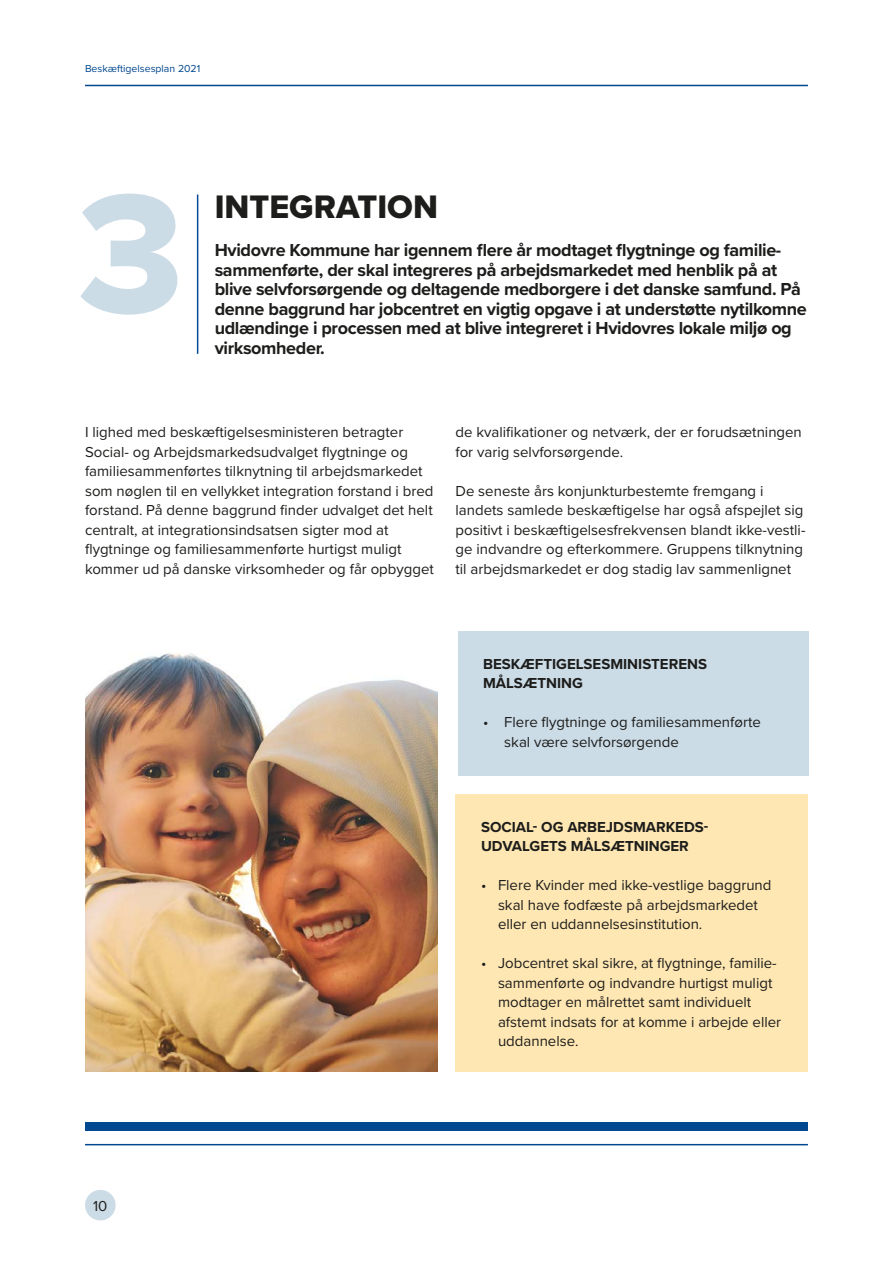
<style>
.page{position:relative;width:893px;height:1263px;background:#fff}
.page>*{position:absolute;margin:0;border:0;box-sizing:border-box;transform-origin:0 0}
.Rubrik_H2{font:33.75px "Proxima Nova Extrabld";color:#1d1d1b}
.Manchet{font:700 18px/19.5px "Proxima Nova";letter-spacing:-.02em;color:#1d1d1b}
.Brød{font:15px/19.5px "Proxima Nova";color:#1d1d1b}
.Faktaboks_Bullits{font:15px/19.5px "Proxima Nova";color:#1d1d1b}
.Underrubrik_H3{font:700 15px/19.5px "Proxima Nova";color:#1d1d1b}
.t1{font:10.5px "Proxima Nova";color:#004890}
</style>
<div class="page">
<div style="left:85px;top:1190px;width:31px;height:30px;background:#ccdce7;border-radius:50%"></div>
<div style="left:85px;top:1123px;width:723px;height:8px;background:#004890"></div>
<hr style="left:85px;top:85px;width:723px;height:1px;background:#004890">
<hr style="left:85px;top:1144px;width:723px;height:1px;background:#004890">
<svg style="left:80px;top:194px;width:97px;height:121px"></svg>
<hr style="left:197px;top:195px;width:1px;height:159px;background:#004996">
<div style="left:457px;top:631px;width:351px;height:145px;background:#ccdce7"></div>
<div style="left:455px;top:794px;width:353px;height:277px;background:#ffe7b3"></div>
<img style="left:85px;top:653px;width:352px;height:418px">
<p class="t1" style="left:85px;top:61px;width:117px">Beskæftigelsesplan 2021</p>
<h2 class="Rubrik_H2" style="left:215px;top:182px;width:225px">INTEGRATION</h2>
<p class="Manchet" style="left:215px;top:240px;width:594px">Hvidovre Kommune har igennem flere år modtaget flygtninge og familie&shy;sammenførte, der skal integreres på arbejdsmarkedet med henblik på at blive selvforsørgende og deltagende medborgere i det danske samfund. På denne baggrund har jobcentret en vigtig opgave i at understøtte nytilkomne udlændinge i processen med at blive integreret i Hvidovres lokale miljø og virksomheder.</p>
<p class="Brød" style="left:85px;top:422px;width:350px">I lighed med beskæftigelsesministeren betragter Social- og Arbejdsmarkedsudvalget flygtninge og familiesammenførtes tilknytning til arbejdsmarkedet som nøglen til en vellykket integration forstand i bred forstand. På denne baggrund finder udvalget det helt centralt, at integrationsindsatsen sigter mod at flygtninge og familiesammenførte hurtigst muligt kommer ud på danske virksomheder og får opbygget</p>
<p class="Brød" style="left:455px;top:422px;width:348px">de kvalifikationer og netværk, der er forudsætningen for varig selvforsørgende.</p>
<p class="Brød" style="left:455px;top:480px;width:352px">De seneste års konjunkturbestemte fremgang i landets samlede beskæftigelse har også afspejlet sig positivt i beskæftigelsesfrekvensen blandt ikke-vestli&shy;ge indvandre og efterkommere. Gruppens tilknytning til arbejdsmarkedet er dog stadig lav sammenlignet</p>
<h3 class="Underrubrik_H3" style="left:483px;top:654px;width:225px">BESKÆFTIGELSESMINISTERENS<br>MÅLSÆTNING</h3>
<p class="Faktaboks_Bullits" style="left:504px;top:712px;width:258px;text-indent:-21px">• Flere flygtninge og familiesammenførte skal være selvforsørgende</p>
<p class="Brød" style="left:93px;top:1196px;width:16px">10</p>
<h3 class="Underrubrik_H3" style="left:481px;top:816px;width:228px">SOCIAL- OG ARBEJDSMARKEDS-<br>UDVALGETS MÅLSÆTNINGER</h3>
<p class="Faktaboks_Bullits" style="left:498px;top:875px;width:275px;text-indent:-17px">• Flere Kvinder med ikke-vestlige baggrund skal have fodfæste på arbejdsmarkedet eller en uddannelsesinstitution.</p>
<p class="Faktaboks_Bullits" style="left:498px;top:953px;width:285px;text-indent:-17px">• Jobcentret skal sikre, at flygtninge, familie&shy;sammenførte og indvandre hurtigst muligt modtager en målrettet samt individuelt afstemt indsats for at komme i arbejde eller uddannelse.</p>
</div>
